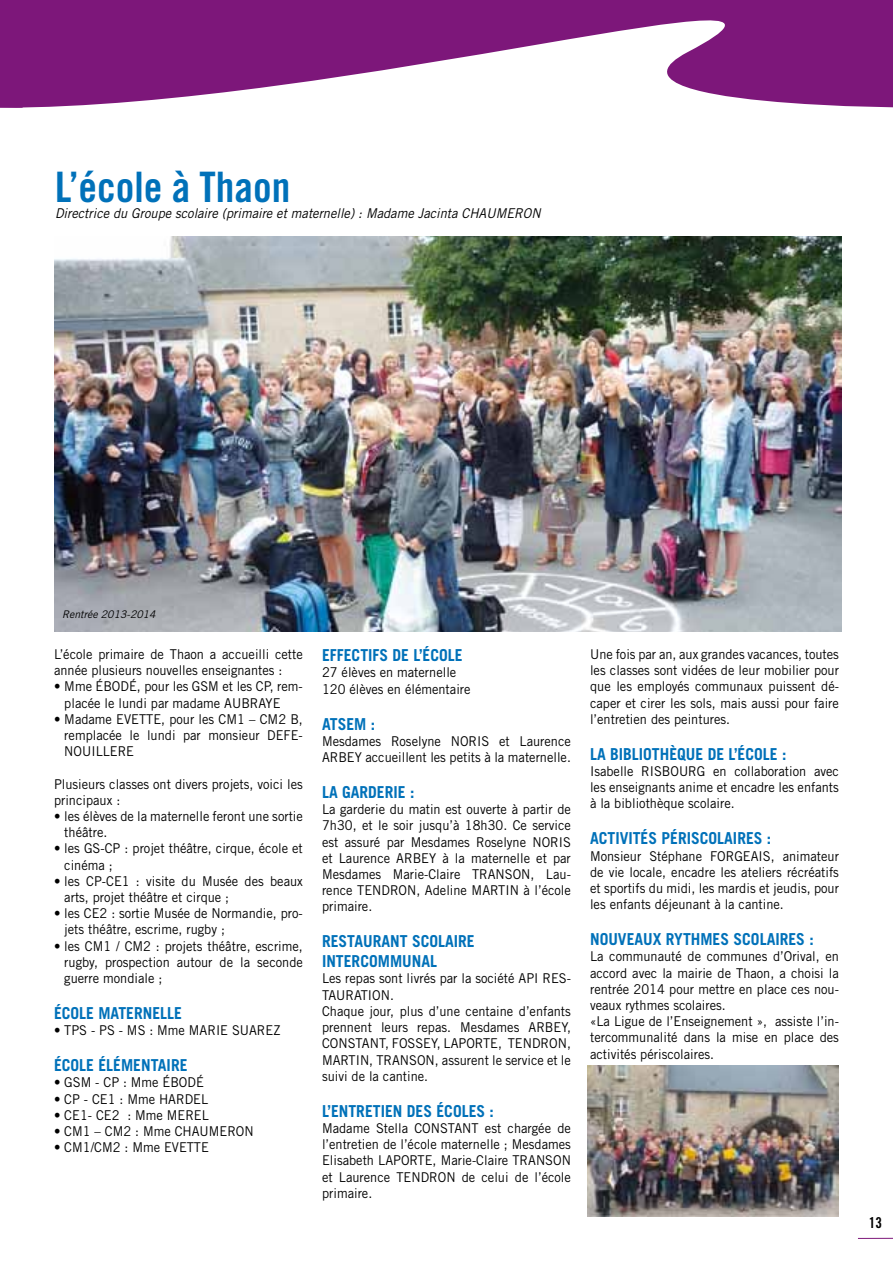
<style>
.page{position:relative;width:893px;height:1263px;background:#fff}
.page>*{position:absolute;margin:0;border:0;box-sizing:border-box;transform-origin:0 0}
.t1{font:42px "Trade Gothic Bold Cond Twenty";color:#0071b9}
.t2{font:700 16.5px/19.8px "Trade Gothic";color:#0071b9;scale:.95 1}
.t3{font:15px "Trade Gothic Bold Cond Twenty";color:#000}
.t4{font:13.5px/16.2px "Trade Gothic";color:#000;scale:.95 1}
.t5{font:italic 13.5px "Trade Gothic";color:#000;scale:.95 1}
.t6{font:italic 10.5px "Trade Gothic";color:#000}
</style>
<div class="page">
<svg style="left:27px;top:0;width:866px;height:108px;fill:#7d177a"></svg>
<div style="left:0;top:0;width:27px;height:108px;background:#7d177a"></div>
<hr style="left:858px;top:1238px;width:35px;height:1px;background:#7d177a">
<img style="left:587px;top:1066px;width:252px;height:150px">
<img style="left:54px;top:236px;width:788px;height:395px">
<h1 class="t1" style="left:55px;top:162px;width:237px">L’école à Thaon</h1>
<p class="t5" style="left:55px;top:205px;width:513px">Directrice du Groupe scolaire (primaire et maternelle) : Madame Jacinta CHAUMERON</p>
<p class="t6" style="left:62px;top:608px;width:95px">Rentrée 2013-2014</p>
<p class="t4" style="left:54px;top:646px;width:263px">L’école primaire de Thaon a accueilli cette année plusieurs nouvelles enseignantes :</p>
<p class="t4" style="left:64px;top:678px;width:253px;text-indent:-10px">• Mme ÉBODÉ, pour les GSM et les CP, rem&shy;placée le lundi par madame AUBRAYE</p>
<p class="t4" style="left:64px;top:711px;width:253px;text-align:justify;text-indent:-10px">• Madame EVETTE, pour les CM1 – CM2 B, remplacée le lundi par monsieur DEFE-NOUILLERE</p>
<p class="t4" style="left:54px;top:775px;width:263px">Plusieurs classes ont divers projets, voici les principaux :</p>
<p class="t4" style="left:64px;top:808px;width:253px;text-indent:-10px">• les élèves de la maternelle feront une sortie théâtre.</p>
<p class="t4" style="left:64px;top:840px;width:253px;text-indent:-10px">• les GS-CP : projet théâtre, cirque, école et cinéma ;</p>
<p class="t4" style="left:64px;top:873px;width:253px;text-indent:-10px">• les CP-CE1 : visite du Musée des beaux arts, projet théâtre et cirque ;</p>
<p class="t4" style="left:64px;top:905px;width:253px;text-indent:-10px">• les CE2 : sortie Musée de Normandie, pro&shy;jets théâtre, escrime, rugby ;</p>
<p class="t4" style="left:64px;top:937px;width:253px;text-align:justify;text-indent:-10px">• les CM1 / CM2 : projets théâtre, escrime, rugby, prospection autour de la seconde guerre mondiale ;</p>
<p class="t2" style="left:54px;top:1003px;width:136px">ÉCOLE MATERNELLE</p>
<p class="t4" style="left:54px;top:1022px;width:240px">• TPS - PS - MS : Mme MARIE SUAREZ</p>
<p class="t2" style="left:54px;top:1055px;width:57px">ÉCOLE ÉLÉM</p>
<p class="t2" style="left:133px;top:1055px;width:59px">ENTAIRE</p>
<p class="t4" style="left:54px;top:1074px;width:159px">• GSM - CP : Mme ÉBODÉ</p>
<p class="t4" style="left:54px;top:1090px;width:164px">• CP - CE1 : Mme HARDEL</p>
<p class="t4" style="left:54px;top:1107px;width:165px">• CE1- CE2 : Mme MEREL</p>
<p class="t4" style="left:54px;top:1123px;width:212px">• CM1 – CM2 : Mme CHAUMERON</p>
<p class="t4" style="left:54px;top:1139px;width:165px">• CM1/CM2 : Mme EVETTE</p>
<p class="t2" style="left:322px;top:645px;width:149px">EFFECTIFS DE L’ÉCOLE</p>
<p class="t4" style="left:322px;top:664px;width:158px">27 élèves en maternelle<br>120 élèves en élémentaire</p>
<p class="t2" style="left:322px;top:714px;width:57px">ATSEM :</p>
<p class="t4" style="left:322px;top:733px;width:263px">Mesdames Roselyne NORIS et Laurence<br>ARBEY accueillent les petits à la maternelle.</p>
<p class="t2" style="left:322px;top:782px;width:99px">LA GARDERIE :</p>
<p class="t4" style="left:322px;top:801px;width:263px;text-align:justify">La garderie du matin est ouverte à partir de 7h30, et le soir jusqu’à 18h30. Ce service est assuré par Mesdames Roselyne NORIS et Laurence ARBEY à la maternelle et par Mesdames Marie-Claire TRANSON, Lau&shy;rence TENDRON, Adeline MARTIN à l’école primaire.</p>
<p class="t2" style="left:322px;top:931px;width:162px">RESTAURANT SCOLAIRE<br>INTERCOMMU</p>
<p class="t2" style="left:412px;top:951px;width:25px">NAL</p>
<p class="t4" style="left:322px;top:970px;width:263px">Les repas sont livrés par la société API RES-TAURATION.<br>Chaque jour, plus d’une centaine d’enfants prennent leurs repas. Mesdames ARBEY, CONSTANT, FOSSEY, LAPORTE, TENDRON, MARTIN, TRANSON, assurent le service et le suivi de la cantine.</p>
<p class="t2" style="left:322px;top:1101px;width:182px">L’ENTRETIEN DES ÉCOLES :</p>
<p class="t4" style="left:322px;top:1120px;width:264px;text-align:justify">Madame Stella CONSTANT est chargée de l’entretien de l’école maternelle ; Mesdames Elisabeth LAPORTE, Marie-Claire TRANSON et Laurence TENDRON de celui de l’école primaire.</p>
<p class="t4" style="left:590px;top:646px;width:264px;text-align:justify">Une fois par an, aux grandes vacances, toutes les classes sont vidées de leur mobilier pour que les employés communaux puissent dé&shy;caper et cirer les sols, mais aussi pour faire l’entretien des peintures.</p>
<p class="t2" style="left:590px;top:744px;width:208px">LA BIBLIOTHÈQU E DE L’ÉCOLE :</p>
<p class="t4" style="left:590px;top:763px;width:263px;text-align:justify">Isabelle RISBOURG en collaboration avec les enseignants anime et encadre les enfants à la bibliothèque scolaire.</p>
<p class="t2" style="left:590px;top:828px;width:55px">ACTIVITÉS</p>
<p class="t2" style="left:661px;top:828px;width:117px">PÉRISCOLAIRES :</p>
<p class="t4" style="left:590px;top:847px;width:264px;text-align:justify">Monsieur Stéphane FORGEAIS, animateur de vie locale, encadre les ateliers récréatifs et sportifs du midi, les mardis et jeudis, pour les enfants déjeunant à la cantine.</p>
<p class="t2" style="left:590px;top:929px;width:237px">NOUVEAUX RYTHMES SCOLAIRES :</p>
<p class="t4" style="left:590px;top:948px;width:264px">La communauté de communes d’Orival, en accord avec la mairie de Thaon, a choisi la rentrée 2014 pour mettre en place ces nou&shy;veaux rythmes scolaires.<br>«La Ligue de l’Enseignement », assiste l’in&shy;tercommunalité dans la mise en place des activités périscolaires.</p>
<p class="t3" style="left:869px;top:1213px;width:15px">13</p>
</div>
